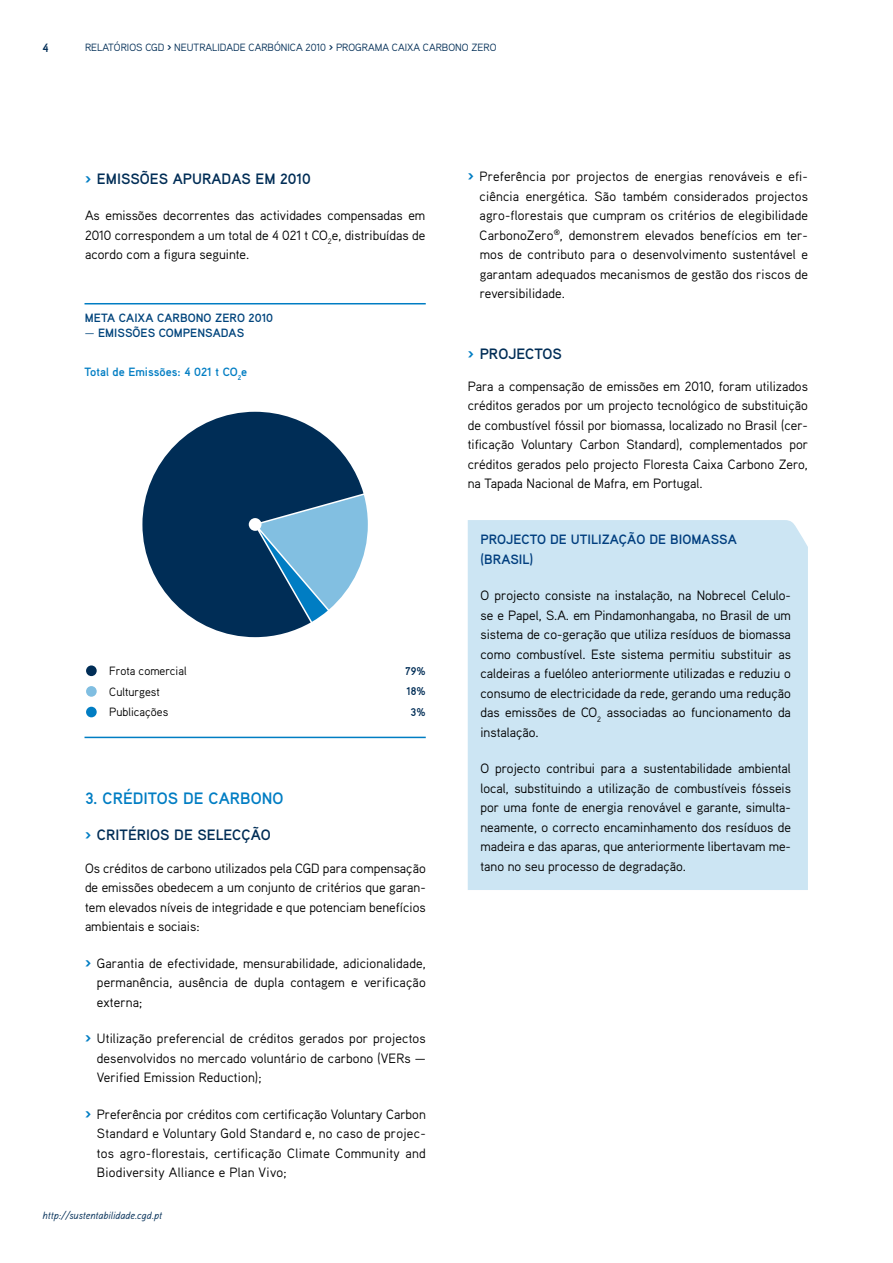
<style>
.page{position:relative;width:893px;height:1263px;background:#fff}
.page>*{position:absolute;margin:0;border:0;box-sizing:border-box;transform-origin:0 0}
.t1{font:700 16.5px "Aaux";color:#007dc3}
.t2{font:700 15px "Aaux";color:#002d56}
.t3{font:13.5px/19.5px "Aaux";color:#000;text-align:justify}
.t4{font:700 13.5px/19.5px "Aaux";color:#003e7e}
.t5{font:700 12px "Aaux";color:#00447c}
.t6{font:12px/20.5px "Aaux";color:#000}
.t7{font:700 12px "Aaux";color:#007dc3}
.t8{font:700 12px "Aaux";color:#002d56}
.t9{font:700 11.25px/20.5px "Aaux";color:#002d56;text-align:center}
.t10{font:10.5px "Aaux";color:#002d56}
.t11{font:italic 10.5px "Aaux";color:#002d56}
.s1{font-family:"Stainless";font-weight:700}
.s2{font-family:"Stainless";font-weight:900;font-size:13.5px;color:#007dc3}
.s3{font-weight:400}
.s4{font-family:"Stainless";font-weight:900;color:#007dc3}
</style>
<div class="page">
<div style="left:468px;top:520px;width:340px;height:370px;background:#cce5f3"></div>
<svg style="left:142px;top:412px;width:221px;height:225px;fill:#002d56"></svg>
<svg style="left:260px;top:495px;width:108px;height:127px;background:#689cbe"></svg>
<hr style="left:85px;top:303px;width:341px;height:1px;background:#007dc3">
<hr style="left:85px;top:737px;width:341px;height:1px;background:#007dc3">
<div style="left:86px;top:707px;width:11px;height:10px;background:#007dc3;border-radius:50%"></div>
<div style="left:86px;top:686px;width:11px;height:11px;background:#80bee1;border-radius:50%"></div>
<div style="left:86px;top:665px;width:11px;height:11px;background:#002d56;border-radius:50%"></div>
<p class="t8" style="left:43px;top:40px;width:8px">4</p>
<p class="t10" style="left:85px;top:41px;width:413px">RELATÓRIOS CGD <span class="s1">&gt;</span> NEUTRALIDADE CARBÓNICA 2010 <span class="s1">&gt;</span> PROGRAMA CAIXA CARBONO ZERO</p>
<p class="t2" style="left:85px;top:169px;width:99px"><span class="s2">&gt;</span> EMISSÕES APURA</p>
<p class="t2" style="left:222px;top:169px;width:91px">DAS EM 2010</p>
<p class="t3" style="left:85px;top:205px;width:342px">As emissões decorrentes das actividades compensadas em 2010 correspondem a um total de 4 021 t CO<sub>2</sub>e, distribuídas de acordo com a figura seguinte.</p>
<p class="t5" style="left:85px;top:310px;width:190px">META CAIXA CARBONO ZERO 2010</p>
<p class="t5" style="left:85px;top:325px;width:42px"><span class="s3">—</span> EMISSÕ</p>
<p class="t5" style="left:141px;top:325px;width:104px">ES COMPENSADAS</p>
<p class="t7" style="left:85px;top:364px;width:164px">TOTAL DE EMISSÕES: 4 021 T CO<sub>2</sub>E</p>
<p class="t6" style="left:109px;top:660px;width:79px">Frota comercial<br>Culturgest<br>Publicações</p>
<p class="t9" style="left:405px;top:660px;width:22px">79%<br>18%<br>3%</p>
<p class="t1" style="left:85px;top:787px;width:136px">3. CRÉDITOS DE CARBONO</p>
<p class="t2" style="left:85px;top:825px;width:132px"><span class="s2">&gt;</span> CRITÉRIOS DE SELEC</p>
<p class="t2" style="left:241px;top:825px;width:29px">ÇÃO</p>
<p class="t3" style="left:85px;top:858px;width:342px">Os créditos de carbono utilizados pela CGD para compensação de emissões obedecem a um conjunto de critérios que garan&shy;tem elevados níveis de integridade e que potenciam benefícios ambientais e sociais:</p>
<p class="t3" style="left:97px;top:953px;width:330px;text-indent:-12px"><span class="s4">&gt;</span> Garantia de efectividade, mensurabilidade, adicionalidade, permanência, ausência de dupla contagem e verificação externa;</p>
<p class="t3" style="left:97px;top:1028px;width:330px;text-indent:-12px"><span class="s4">&gt;</span> Utilização preferencial de créditos gerados por projectos desenvolvidos no mercado voluntário de carbono (VERs — Verified Emission Reduction);</p>
<p class="t3" style="left:97px;top:1104px;width:330px;text-indent:-12px"><span class="s4">&gt;</span> Preferência por créditos com certificação Voluntary Carbon Standard e Voluntary Gold Standard e, no caso de projec&shy;tos agro-florestais, certificação Climate Community and Biodiversity Alliance e Plan Vivo;</p>
<p class="t3" style="left:480px;top:166px;width:330px;text-indent:-12px"><span class="s4">&gt;</span> Preferência por projectos de energias renováveis e efi&shy;ciência energética. São também considerados projectos agro-florestais que cumpram os critérios de elegibilidade CarbonoZero<sup>®</sup>, demonstrem elevados benefícios em ter&shy;mos de contributo para o desenvolvimento sustentável e garantam adequados mecanismos de gestão dos riscos de reversibilidade.</p>
<p class="t2" style="left:468px;top:344px;width:59px"><span class="s2">&gt;</span> PROJECTO</p>
<p class="t2" style="left:552px;top:344px;width:11px">S</p>
<p class="t3" style="left:468px;top:376px;width:342px">Para a compensação de emissões em 2010, foram utilizados créditos gerados por um projecto tecnológico de substituição de combustível fóssil por biomassa, localizado no Brasil (cer&shy;tificação Voluntary Carbon Standard), complementados por créditos gerados pelo projecto Floresta Caixa Carbono Zero, na Tapada Nacional de Mafra, em Portugal.</p>
<p class="t4" style="left:480px;top:529px;width:258px">PROJECTO DE UTILIZAÇÃO DE BIOMASSA (BRASIL)</p>
<p class="t3" style="left:480px;top:585px;width:312px">O projecto consiste na instalação, na Nobrecel Celulo&shy;se e Papel, S.A. em Pindamonhangaba, no Brasil de um sistema de co-geração que utiliza resíduos de biomassa como combustível. Este sistema permitiu substituir as caldeiras a fuelóleo anteriormente utilizadas e reduziu o consumo de electricidade da rede, gerando uma redução das emissões de CO<sub>2</sub> associadas ao funcionamento da instalação.</p>
<p class="t3" style="left:480px;top:758px;width:312px">O projecto contribui para a sustentabilidade ambiental local, substituindo a utilização de combustíveis fósseis por uma fonte de energia renovável e garante, simulta&shy;neamente, o correcto encaminhamento dos resíduos de madeira e das aparas, que anteriormente libertavam me&shy;tano no seu processo de degradação.</p>
<p class="t11" style="left:43px;top:1209px;width:121px">http://sustentabilidade.cgd.pt</p>
</div>
